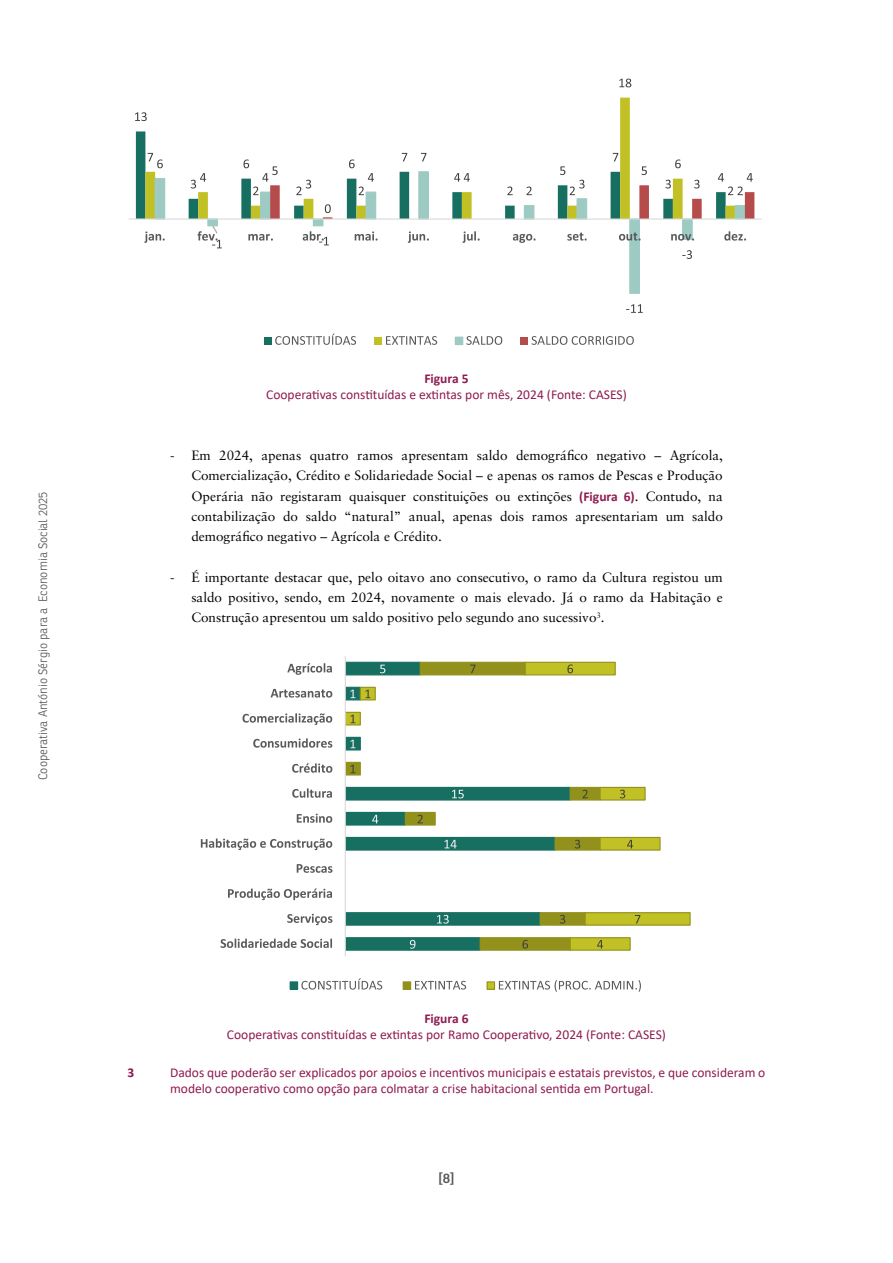
<style>
.page{position:relative;width:893px;height:1263px;background:#fff}
.page>*{position:absolute;margin:0;border:0;box-sizing:border-box;transform-origin:0 0}
.t1{font:13.5px/20.2px "Sabon LT Pro";color:#000;text-align:justify}
.t2{font:13.5px/16.2px "Calibri";color:#8f1a50}
.t3{font:700 13.5px "Calibri";color:#8f1a50}
.t4{font:600 13.5px "Ronnia";color:#575756}
.t5{font:300 12px "Ronnia";color:#575756}
.s1{font-family:"Calibri";font-weight:700;color:#8f1a50}
</style>
<div class="page">
<svg style="left:145px;top:98px;width:485px;height:120px"></svg>
<svg style="left:154px;top:171px;width:539px;height:123px"></svg>
<hr style="left:129px;top:218px;width:633px;height:2px;background:#d9d9d9">
<svg style="left:135px;top:98px;width:120px;height:23px"></svg>
<svg style="left:191px;top:173px;width:15px;height:15px"></svg>
<svg style="left:619px;top:79px;width:12px;height:8px"></svg>
<svg style="left:148px;top:153px;width:15px;height:15px"></svg>
<svg style="left:626px;top:304px;width:17px;height:9px"></svg>
<svg style="left:682px;top:250px;width:10px;height:9px"></svg>
<svg style="left:244px;top:153px;width:510px;height:66px"></svg>
<svg style="left:144px;top:231px;width:21px;height:12px"></svg>
<svg style="left:198px;top:224px;width:24px;height:24px"></svg>
<svg style="left:248px;top:234px;width:25px;height:7px"></svg>
<svg style="left:303px;top:231px;width:26px;height:14px"></svg>
<svg style="left:355px;top:231px;width:22px;height:10px"></svg>
<svg style="left:408px;top:231px;width:21px;height:12px"></svg>
<svg style="left:463px;top:231px;width:17px;height:12px"></svg>
<svg style="left:513px;top:234px;width:22px;height:9px"></svg>
<svg style="left:567px;top:233px;width:20px;height:8px"></svg>
<svg style="left:619px;top:233px;width:21px;height:8px"></svg>
<svg style="left:671px;top:234px;width:23px;height:7px"></svg>
<svg style="left:724px;top:231px;width:22px;height:10px"></svg>
<div style="left:264px;top:337px;width:7px;height:8px;background:#176f62"></div>
<svg style="left:275px;top:334px;width:81px;height:11px"></svg>
<div style="left:374px;top:337px;width:8px;height:8px;background:#c1c125"></div>
<svg style="left:386px;top:336px;width:51px;height:9px"></svg>
<div style="left:455px;top:337px;width:8px;height:8px;background:#9dcbc4"></div>
<svg style="left:466px;top:336px;width:36px;height:9px"></svg>
<div style="left:520px;top:337px;width:8px;height:8px;background:#b54b4b"></div>
<svg style="left:532px;top:336px;width:102px;height:9px"></svg>
<svg style="left:346px;top:661px;width:345px;height:290px"></svg>
<hr style="left:345px;top:656px;width:1px;height:300px;background:#d9d9d9">
<svg style="left:380px;top:665px;width:5px;height:8px"></svg>
<svg style="left:350px;top:690px;width:5px;height:8px"></svg>
<svg style="left:350px;top:740px;width:5px;height:8px"></svg>
<svg style="left:452px;top:790px;width:12px;height:8px"></svg>
<svg style="left:372px;top:815px;width:6px;height:8px"></svg>
<svg style="left:445px;top:840px;width:12px;height:8px"></svg>
<svg style="left:437px;top:915px;width:12px;height:9px"></svg>
<svg style="left:410px;top:940px;width:5px;height:9px"></svg>
<svg style="left:470px;top:665px;width:5px;height:8px"></svg>
<svg style="left:350px;top:765px;width:5px;height:8px"></svg>
<svg style="left:582px;top:790px;width:6px;height:8px"></svg>
<svg style="left:418px;top:815px;width:5px;height:8px"></svg>
<svg style="left:575px;top:840px;width:5px;height:8px"></svg>
<svg style="left:560px;top:915px;width:5px;height:9px"></svg>
<svg style="left:522px;top:940px;width:6px;height:9px"></svg>
<svg style="left:567px;top:664px;width:6px;height:9px"></svg>
<svg style="left:365px;top:690px;width:5px;height:8px"></svg>
<svg style="left:350px;top:715px;width:5px;height:8px"></svg>
<svg style="left:620px;top:790px;width:5px;height:8px"></svg>
<svg style="left:627px;top:840px;width:6px;height:8px"></svg>
<svg style="left:635px;top:915px;width:5px;height:8px"></svg>
<svg style="left:597px;top:940px;width:6px;height:8px"></svg>
<svg style="left:287px;top:663px;width:45px;height:12px"></svg>
<svg style="left:271px;top:689px;width:61px;height:8px"></svg>
<svg style="left:243px;top:713px;width:89px;height:12px"></svg>
<svg style="left:253px;top:738px;width:79px;height:10px"></svg>
<svg style="left:292px;top:763px;width:40px;height:10px"></svg>
<svg style="left:292px;top:788px;width:40px;height:10px"></svg>
<svg style="left:297px;top:814px;width:35px;height:9px"></svg>
<svg style="left:201px;top:838px;width:131px;height:12px"></svg>
<svg style="left:297px;top:864px;width:35px;height:9px"></svg>
<svg style="left:228px;top:888px;width:104px;height:12px"></svg>
<svg style="left:287px;top:914px;width:45px;height:11px"></svg>
<svg style="left:221px;top:938px;width:111px;height:10px"></svg>
<div style="left:290px;top:982px;width:8px;height:7px;background:#176f62"></div>
<div style="left:290px;top:981px;width:8px;height:9px;border:1px solid #176f62"></div>
<svg style="left:301px;top:978px;width:81px;height:11px"></svg>
<div style="left:403px;top:982px;width:8px;height:7px;background:#91911c"></div>
<div style="left:403px;top:981px;width:8px;height:9px;border:1px solid #91911c"></div>
<svg style="left:415px;top:981px;width:51px;height:8px"></svg>
<div style="left:487px;top:982px;width:7px;height:7px;background:#c1c125"></div>
<div style="left:487px;top:981px;width:8px;height:9px;border:1px solid #91911c"></div>
<svg style="left:499px;top:980px;width:142px;height:12px"></svg>
<p class="t5" style="left:35px;top:780px;width:290px;rotate:-90deg">Cooperativa António Sérgio para a Economia Social 2025</p>
<p class="t3" style="left:424px;top:369px;width:46px">Figura 5</p>
<p class="t2" style="left:266px;top:386px;width:362px">Cooperativas constituídas e extintas por mês, 2024 (Fonte: CASES)</p>
<p class="t1" style="left:191px;top:445px;width:533px;text-indent:-21px">- Em 2024, apenas quatro ramos apresentam saldo demográfico negativo – Agrícola, Comercialização, Crédito e Solidariedade Social – e apenas os ramos de Pescas e Produção Operária não registaram quaisquer constituições ou extinções <span class="s1">(Figura 6)</span>. Contudo, na contabilização do saldo “natural” anual, apenas dois ramos apresentariam um saldo demográfico negativo – Agrícola e Crédito.</p>
<p class="t1" style="left:191px;top:566px;width:533px;text-indent:-21px">- É importante destacar que, pelo oitavo ano consecutivo, o ramo da Cultura registou um saldo positivo, sendo, em 2024, novamente o mais elevado. Já o ramo da Habitação e Construção apresentou um saldo positivo pelo segundo ano sucessivo<sup>3</sup>.</p>
<p class="t3" style="left:424px;top:1009px;width:46px">Figura 6</p>
<p class="t2" style="left:227px;top:1026px;width:440px">Cooperativas constituídas e extintas por Ramo Cooperativo, 2024 (Fonte: CASES)</p>
<p class="t3" style="left:128px;top:1063px;width:8px">3</p>
<p class="t2" style="left:170px;top:1064px;width:597px">Dados que poderão ser explicados por apoios e incentivos municipais e estatais previstos, e que consideram o modelo cooperativo como opção para colmatar a crise habitacional sentida em Portugal.</p>
<p class="t4" style="left:439px;top:1170px;width:17px">[8]</p>
</div>
